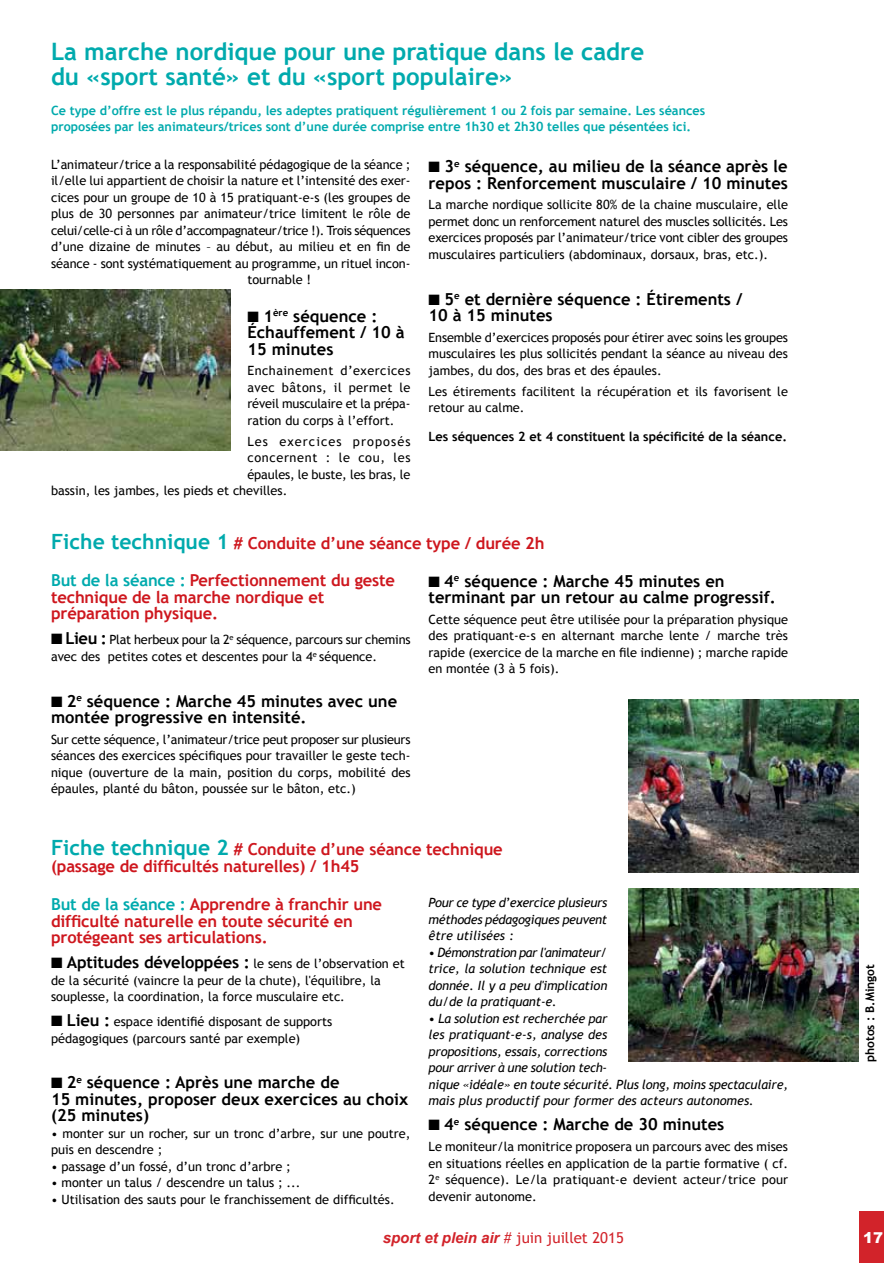
<style>
.page{position:relative;width:893px;height:1263px;background:#fff}
.page>*{position:absolute;margin:0;border:0;box-sizing:border-box;transform-origin:0 0}
.t1{font:700 24px/25.2px "Trebuchet MS";color:#00aaad}
.t2{font:700 16.5px/16.5px "Trebuchet MS";color:#000}
.t3{font:700 16.5px/16.5px "Trebuchet MS";letter-spacing:-.01em;color:#ce171e}
.t4{font:15px "Trebuchet MS";color:#d2232a}
.t5{font:900 15px "Arial";color:#fff}
.t6{font:12.75px/16.5px "Trebuchet MS";color:#000;text-align:justify}
.t7{font:italic 12.75px/16.5px "Trebuchet MS";letter-spacing:-.01em;color:#000;text-align:justify}
.t8{font:700 12.75px/16.5px "Trebuchet MS";color:#00aaad}
.t9{font:12.75px "Trebuchet MS";letter-spacing:-.025em;color:#000}
.t10{font:700 12.75px "Trebuchet MS";color:#000}
.t11{font:12.75px "Trebuchet MS";letter-spacing:.085em;color:#000}
.t12{font:12.75px "Trebuchet MS";letter-spacing:.05em;color:#000}
.t13{font:700 12px "Trebuchet MS";color:#000}
.s1{font-size:21px;color:#00aaad}
.s2{color:#00aaad}
.s3{font-weight:700;font-size:16.5px}
.s4{font-family:"Arial";font-weight:700;font-style:italic}
</style>
<div class="page">
<div style="left:859px;top:1212px;width:24px;height:51px;background:#d2232a"></div>
<img style="left:628px;top:889px;width:231px;height:172px">
<img style="left:628px;top:699px;width:231px;height:173px">
<img style="left:0;top:289px;width:230px;height:162px">
<h1 class="t1" style="left:51px;top:39px;width:595px">La marche nordique pour une pratique dans le cadre du «sport santé» et du «sport populaire»</h1>
<p class="t8" style="left:51px;top:102px;width:656px">Ce type d’offre est le plus répandu, les adeptes pratiquent régulièrement 1 ou 2 fois par semaine. Les séances proposées par les animateurs/trices sont d’une durée comprise entre 1h30 et 2h30 telles que pésentées ici.</p>
<p class="t6" style="left:51px;top:156px;width:361px">L’animateur/trice a la responsabilité pédagogique de la séance ;</p>
<p class="t6" style="left:51px;top:173px;width:361px">il/elle lui appartient de choisir la nature et l’intensité des exer-</p>
<p class="t6" style="left:51px;top:189px;width:361px">cices pour un groupe de 10 à 15 pratiquant-e-s (les groupes de</p>
<p class="t6" style="left:51px;top:206px;width:361px">plus de 30 personnes par animateur/trice limitent le rôle de</p>
<p class="t9" style="left:51px;top:223px;width:361px">celui/celle-ci à un rôle d’accompagnateur/trice !). Trois séquences</p>
<p class="t6" style="left:51px;top:239px;width:361px">d’une dizaine de minutes – au début, au milieu et en fin de</p>
<p class="t6" style="left:51px;top:255px;width:361px">séance - sont systématiquement au programme, un rituel incon-</p>
<p class="t6" style="left:247px;top:272px;width:65px">tournable !</p>
<p class="t2" style="left:247px;top:307px;width:159px">■ 1<sup>ère</sup> séquence :<br>Échauffement / 10 à<br>15 minutes</p>
<p class="t6" style="left:247px;top:363px;width:165px">Enchainement d’exercices avec bâtons, il permet le réveil musculaire et la prépa&shy;ration du corps à l’effort.</p>
<p class="t11" style="left:247px;top:434px;width:165px">Les exercices proposés</p>
<p class="t12" style="left:247px;top:450px;width:165px">concernent : le cou, les</p>
<p class="t6" style="left:247px;top:466px;width:165px">épaules, le buste, les bras, le</p>
<p class="t6" style="left:51px;top:483px;width:238px">bassin, les jambes, les pieds et chevilles.</p>
<p class="t2" style="left:429px;top:158px;width:361px">■ 3<sup>e</sup> séquence, au milieu de la séance après le repos : Renforcement musculaire / 10 minutes</p>
<p class="t6" style="left:429px;top:197px;width:361px">La marche nordique sollicite 80% de la chaine musculaire, elle permet donc un renforcement naturel des muscles sollicités. Les exercices proposés par l’animateur/trice vont cibler des groupes musculaires particuliers (abdominaux, dorsaux, bras, etc.).</p>
<p class="t2" style="left:429px;top:290px;width:315px">■ 5<sup>e</sup> et dernière séquence : Étirements /<br>10 à 15 minutes</p>
<p class="t6" style="left:429px;top:329px;width:361px">Ensemble d’exercices proposés pour étirer avec soins les groupes musculaires les plus sollicités pendant la séance au niveau des jambes, du dos, des bras et des épaules.</p>
<p class="t6" style="left:429px;top:383px;width:361px">Les étirements facilitent la récupération et ils favorisent le retour au calme.</p>
<p class="t10" style="left:429px;top:429px;width:360px">Les séquences 2 et 4 constituent la spécificité de la séance.</p>
<p class="t3" style="left:51px;top:535px;width:495px"><span class="s1">Fiche technique 1</span> # Conduite d’une séance type / durée 2h</p>
<p class="t3" style="left:51px;top:572px;width:346px"><span class="s2">But de la séance :</span> Perfectionnement du geste technique de la marche nordique et préparation physique.</p>
<p class="t6" style="left:51px;top:632px;width:361px">■ <span class="s3">Lieu :</span> Plat herbeux pour la 2<sup>e</sup> séquence, parcours sur chemins avec des petites cotes et descentes pour la 4<sup>e</sup> séquence.</p>
<p class="t2" style="left:51px;top:692px;width:348px">■ 2<sup>e</sup> séquence : Marche 45 minutes avec une montée progressive en intensité.</p>
<p class="t6" style="left:51px;top:731px;width:361px">Sur cette séquence, l’animateur/trice peut proposer sur plusieurs séances des exercices spécifiques pour travailler le geste tech&shy;nique (ouverture de la main, position du corps, mobilité des épaules, planté du bâton, poussée sur le bâton, etc.)</p>
<p class="t2" style="left:429px;top:572px;width:349px">■ 4<sup>e</sup> séquence : Marche 45 minutes en terminant par un retour au calme progressif.</p>
<p class="t6" style="left:429px;top:611px;width:361px">Cette séquence peut être utilisée pour la préparation physique des pratiquant-e-s en alternant marche lente / marche très rapide (exercice de la marche en file indienne) ; marche rapide en montée (3 à 5 fois).</p>
<p class="t3" style="left:51px;top:841px;width:453px"><span class="s1">Fiche technique 2</span> # Conduite d’une séance technique (passage de difficultés naturelles) / 1h45</p>
<p class="t3" style="left:51px;top:896px;width:333px"><span class="s2">But de la séance :</span> Apprendre à franchir une difficulté naturelle en toute sécurité en protégeant ses articulations.</p>
<p class="t6" style="left:51px;top:955px;width:355px;text-align:left">■ <span class="s3">Aptitudes développées :</span> le sens de l’observation et de la sécurité (vaincre la peur de la chute), l'équilibre, la souplesse, la coordination, la force musculaire etc.</p>
<p class="t6" style="left:51px;top:1013px;width:283px">■ <span class="s3">Lieu :</span> espace identifié disposant de supports pédagogiques (parcours santé par exemple)</p>
<p class="t2" style="left:51px;top:1074px;width:359px">■ 2<sup>e</sup> séquence : Après une marche de<br>15 minutes, proposer deux exercices au choix (25 minutes)</p>
<p class="t6" style="left:51px;top:1125px;width:361px">• monter sur un rocher, sur un tronc d’arbre, sur une poutre, puis en descendre ;</p>
<p class="t6" style="left:51px;top:1158px;width:241px">• passage d’un fossé, d’un tronc d’arbre ;</p>
<p class="t6" style="left:51px;top:1175px;width:251px">• monter un talus / descendre un talus ; ...</p>
<p class="t6" style="left:51px;top:1191px;width:345px">• Utilisation des sauts pour le franchissement de difficultés.</p>
<p class="t7" style="left:429px;top:895px;width:180px">Pour ce type d’exercice plusieurs méthodes pédagogiques peuvent être utilisées :</p>
<p class="t7" style="left:429px;top:944px;width:180px">• Démonstration par l'animateur/ trice, la solution technique est donnée. Il y a peu d'implication du/de la pratiquant-e.</p>
<p class="t7" style="left:429px;top:1010px;width:361px;text-align:left">• La solution est recherchée par<br>les pratiquant-e-s, analyse des<br>propositions, essais, corrections<br>pour arriver à une solution tech-<br>nique «idéale» en toute sécurité. Plus long, moins spectaculaire, mais plus productif pour former des acteurs autonomes.</p>
<p class="t2" style="left:429px;top:1116px;width:297px">■ 4<sup>e</sup> séquence : Marche de 30 minutes</p>
<p class="t6" style="left:429px;top:1138px;width:361px">Le moniteur/la monitrice proposera un parcours avec des mises en situations réelles en application de la partie formative ( cf.<br>2<sup>e</sup> séquence). Le/la pratiquant-e devient acteur/trice pour devenir autonome.</p>
<p class="t13" style="left:862px;top:1062px;width:99px;rotate:-90deg">photos : B.Mingot</p>
<p class="t4" style="left:383px;top:1229px;width:243px"><span class="s4">sport et plein air</span> # juin juillet 2015</p>
<p class="t5" style="left:863px;top:1229px;width:22px">17</p>
</div>
